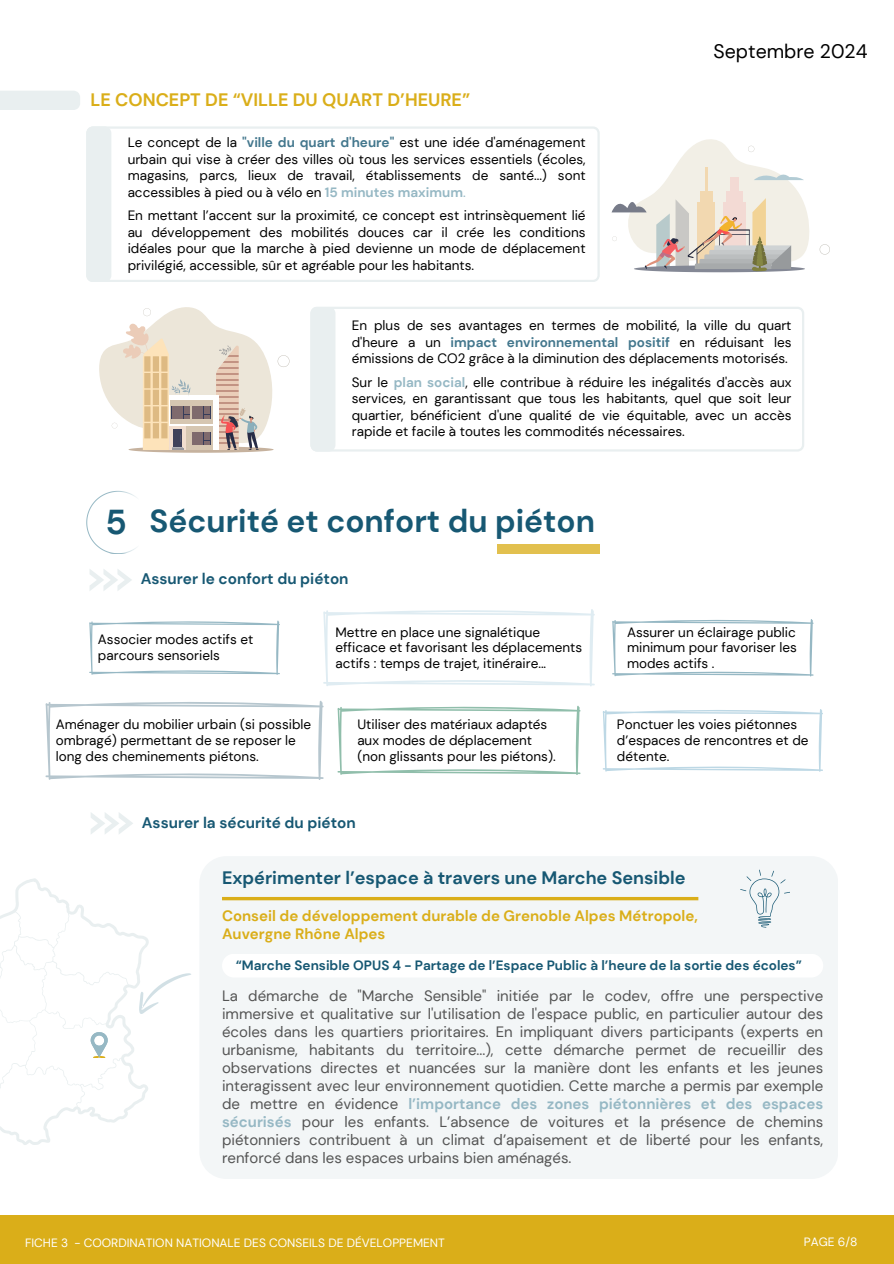
<style>
.page{position:relative;width:894px;height:1264px;background:#fff}
.page>*{position:absolute;margin:0;border:0;box-sizing:border-box;transform-origin:0 0}
.t1{font:700 34.5px "DM Sans";color:#175873}
.t2{font:700 31.65px "DM Sans";color:#175873}
.t3{font:19.5px "DM Sans";color:#000}
.t4{font:700 18px "DM Sans";color:#175873}
.t5{font:700 18px "DM Sans";color:#daae19}
.t6{font:700 15.3px "DM Sans";color:#175873}
.t7{font:15px/18px "DM Sans";color:#545454;text-align:justify}
.t8{font:700 15px/18px "DM Sans";color:#daae19}
.t9{font:13.5px/16.5px "DM Sans";color:#000;text-align:justify}
.t10{font:700 13.5px "DM Sans";color:#175873}
.t11{font:12px "DM Sans";color:#fff}
.s1{font-weight:700;color:#43778d}
.s2{font-weight:700;color:#96b8c4}
.s3{color:#96b8c4}
</style>
<div class="page">
<div style="left:0;top:1215px;width:893px;height:48px;background:#daae19"></div>
<div style="left:0;top:91px;width:80px;height:19px;background:#e9eff0"></div>
<svg style="left:111px;top:126px;width:488px;height:156px"></svg>
<div style="left:86px;top:126px;width:25px;height:156px;background:#e9eff0"></div>
<svg style="left:819px;top:244px;width:10px;height:10px"></svg>
<svg style="left:611px;top:139px;width:198px;height:133px"></svg>
<svg style="left:335px;top:307px;width:469px;height:144px"></svg>
<div style="left:310px;top:307px;width:25px;height:144px;background:#e9eff0"></div>
<svg style="left:99px;top:307px;width:190px;height:146px"></svg>
<div style="left:497px;top:545px;width:102px;height:9px;background:#e2c04e"></div>
<svg style="left:86px;top:491px;width:51px;height:63px"></svg>
<div style="left:200px;top:856px;width:637px;height:322px;background:#f3f6f7"></div>
<hr style="left:222px;top:897px;width:476px;height:3px;background:#daae19">
<svg style="left:0;top:878px;width:191px;height:267px"></svg>
<svg style="left:740px;top:869px;width:49px;height:58px"></svg>
<svg style="left:89px;top:569px;width:43px;height:22px"></svg>
<svg style="left:89px;top:620px;width:191px;height:55px"></svg>
<svg style="left:45px;top:700px;width:279px;height:80px"></svg>
<svg style="left:602px;top:709px;width:221px;height:62px"></svg>
<svg style="left:612px;top:619px;width:201px;height:57px"></svg>
<svg style="left:337px;top:705px;width:243px;height:70px"></svg>
<svg style="left:323px;top:609px;width:272px;height:77px"></svg>
<svg style="left:91px;top:813px;width:42px;height:21px"></svg>
<div style="left:222px;top:953px;width:601px;height:24px;background:#fff;border-radius:12px"></div>
<p class="t5" style="left:90px;top:88px;width:381px">LE CONCEPT DE “VILLE DU QUART D’HEURE”</p>
<p class="t9" style="left:128px;top:134px;width:459px">Le concept de la <span class="s1">"ville du quart d'heure"</span> est une idée d'aménagement urbain qui vise à créer des villes où tous les services essentiels (écoles, magasins, parcs, lieux de travail, établissements de santé...) sont accessibles à pied ou à vélo en <span class="s2">15 minutes maximum</span><span class="s3">.</span></p>
<p class="t9" style="left:128px;top:207px;width:459px">En mettant l’accent sur la proximité, ce concept est intrinsèquement lié au développement des mobilités douces car il crée les conditions idéales pour que la marche à pied devienne un mode de déplacement privilégié, accessible, sûr et agréable pour les habitants.</p>
<h4 class="t3" style="left:713px;top:39px;width:155px">Septembre 2024</h4>
<p class="t9" style="left:352px;top:317px;width:441px">En plus de ses avantages en termes de mobilité, la ville du quart d'heure a un <span class="s1">impact environnemental positif</span> en réduisant les émissions de CO2 grâce à la diminution des déplacements motorisés.</p>
<p class="t9" style="left:352px;top:374px;width:441px">Sur le <span class="s2">plan social</span>, elle contribue à réduire les inégalités d'accès aux services, en garantissant que tous les habitants, quel que soit leur quartier, bénéficient d'une qualité de vie équitable, avec un accès rapide et facile à toutes les commodités nécessaires.</p>
<p class="t1" style="left:105px;top:500px;width:23px">5</p>
<p class="t2" style="left:150px;top:501px;width:447px">Sécurité et confort du piéton</p>
<p class="t6" style="left:141px;top:569px;width:209px">Assurer le confort du piéton</p>
<p class="t9" style="left:98px;top:632px;width:157px;line-height:15.8px">Associer modes actifs et parcours sensoriels</p>
<p class="t9" style="left:335px;top:624px;width:248px;line-height:15.8px;text-align:left">Mettre en place une signalétique efficace et favorisant les déplacements actifs : temps de trajet, itinéraire...</p>
<p class="t9" style="left:627px;top:624px;width:171px;line-height:15.8px">Assurer un éclairage public minimum pour favoriser les modes actifs .</p>
<p class="t9" style="left:56px;top:716px;width:257px;line-height:15.8px;text-align:left">Aménager du mobilier urbain (si possible ombragé) permettant de se reposer le long des cheminements piétons.</p>
<p class="t9" style="left:616px;top:716px;width:193px;line-height:15.8px;text-align:left">Ponctuer les voies piétonnes d’espaces de rencontres et de détente.</p>
<p class="t9" style="left:357px;top:716px;width:191px;line-height:15.8px">Utiliser des matériaux adaptés aux modes de déplacement</p>
<p class="t9" style="left:357px;top:747px;width:200px">(non glissants pour les piétons).</p>
<p class="t6" style="left:142px;top:812px;width:215px">Assurer la sécurité du piéton</p>
<h5 class="t4" style="left:222px;top:866px;width:465px">Expérimenter l’espace à travers une Marche Sensible</h5>
<p class="t8" style="left:222px;top:907px;width:477px">Conseil de développement durable de Grenoble Alpes Métropole,<br>Auvergne Rhône Alpes</p>
<p class="t10" style="left:236px;top:956px;width:567px">“Marche Sensible OPUS 4 - Partage de l’Espace Public à l’heure de la sortie des écoles”</p>
<h1 class="t7" style="left:222px;top:986px;width:602px">La démarche de "Marche Sensible" initiée par le codev, offre une perspective immersive et qualitative sur l'utilisation de l'espace public, en particulier autour des écoles dans les quartiers prioritaires. En impliquant divers participants (experts en urbanisme, habitants du territoire...), cette démarche permet de recueillir des observations directes et nuancées sur la manière dont les enfants et les jeunes interagissent avec leur environnement quotidien. Cette marche a permis par exemple de mettre en évidence <span class="s2">l’importance des zones piétonnières et des espaces sécurisés</span> pour les enfants. L’absence de voitures et la présence de chemins piétonniers contribuent à un climat d’apaisement et de liberté pour les enfants, renforcé dans les espaces urbains bien aménagés.</h1>
<p class="t11" style="left:25px;top:1234px;width:421px">FICHE 3 - COORDINATION NATIONALE DES CONSEILS DE DÉVELOPPEMENT</p>
<h2 class="t11" style="left:803px;top:1234px;width:55px">PAGE 6/8</h2>
</div>
